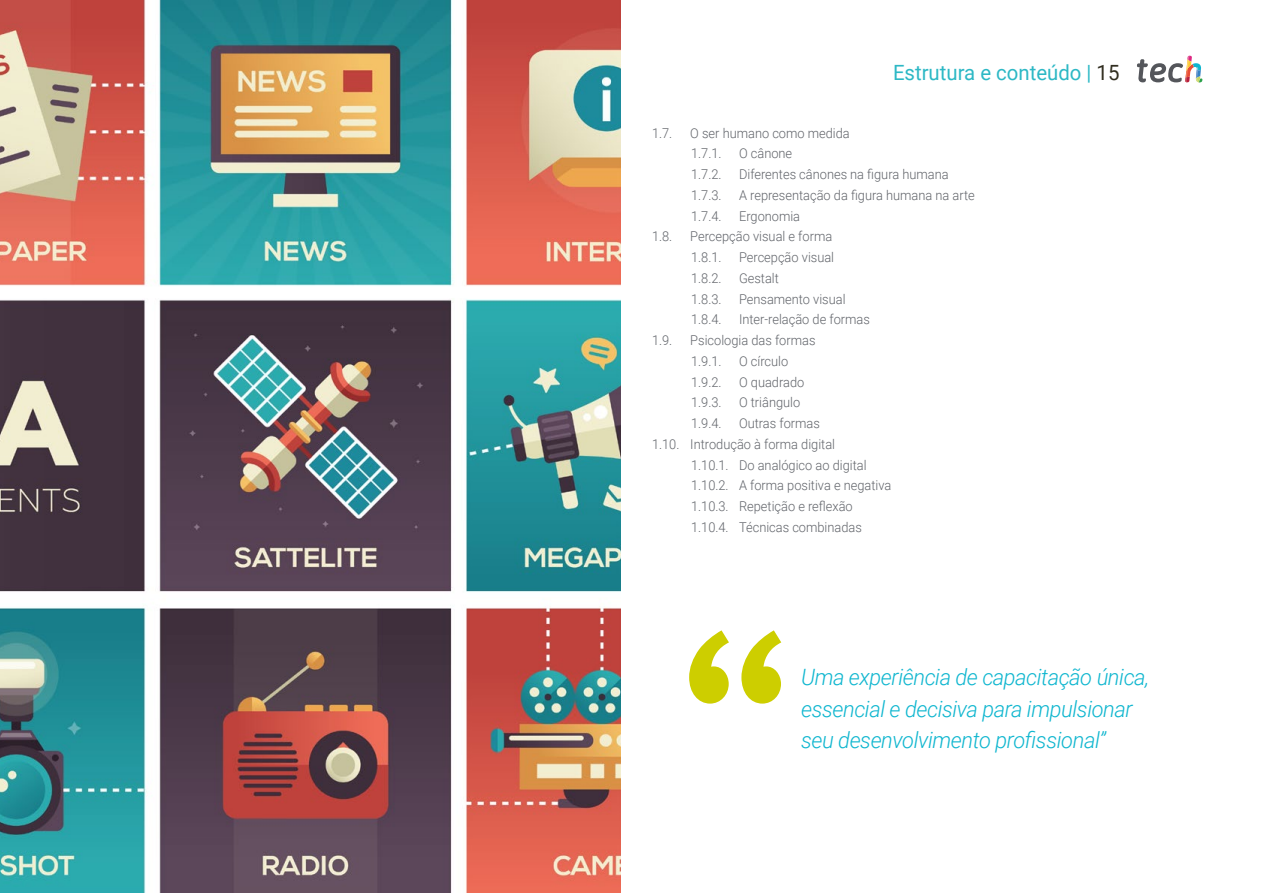
<style>
.page{position:relative;width:1263px;height:893px;background:#fff}
.page>*{position:absolute;margin:0;border:0;box-sizing:border-box;transform-origin:0 0}
.t1{font:italic 300 22.5px/31.5px "Roboto";letter-spacing:-.02em;color:#0fb6cf}
.t2{font:21px "Roboto";color:#2db8c5}
.t3{font:300 13.5px/20.7px "Roboto";color:#61646a;scale:.95 1}
.s1{color:#312e20}
</style>
<div class="page">
<svg style="left:1137px;top:56px;width:65px;height:27px"></svg>
<img style="left:0;top:0;width:621px;height:893px">
<svg style="left:689px;top:630px;width:92px;height:74px"></svg>
<p class="t3" style="left:652px;top:122px;width:23px">1.7.</p>
<p class="t3" style="left:690px;top:122px;width:169px">O ser humano como medida<br>1.7.1.</p>
<p class="t3" style="left:739px;top:143px;width:57px">O cânone</p>
<h2 class="t2" style="left:893px;top:57px;width:228px">Estrutura e conteúdo | <span class="s1">15</span></h2>
<p class="t3" style="left:691px;top:164px;width:34px">1.7.2.</p>
<p class="t3" style="left:739px;top:164px;width:222px">Diferentes cânones na figura humana</p>
<p class="t3" style="left:691px;top:184px;width:34px">1.7.3.</p>
<p class="t3" style="left:739px;top:184px;width:250px">A representação da figura humana na arte</p>
<p class="t3" style="left:691px;top:205px;width:34px">1.7.4.</p>
<p class="t3" style="left:739px;top:205px;width:66px">Ergonomia</p>
<p class="t3" style="left:652px;top:226px;width:23px">1.8.</p>
<p class="t3" style="left:690px;top:226px;width:151px">Percepção visual e forma<br>1.8.1.</p>
<p class="t3" style="left:739px;top:247px;width:102px">Percepção visual</p>
<p class="t3" style="left:691px;top:267px;width:34px">1.8.2.</p>
<p class="t3" style="left:739px;top:267px;width:43px">Gestalt</p>
<p class="t3" style="left:691px;top:288px;width:34px">1.8.3.</p>
<p class="t3" style="left:739px;top:288px;width:114px">Pensamento visual</p>
<p class="t3" style="left:691px;top:309px;width:34px">1.8.4.</p>
<p class="t3" style="left:739px;top:309px;width:139px">Inter-relação de formas</p>
<p class="t3" style="left:652px;top:330px;width:23px">1.9.</p>
<p class="t3" style="left:690px;top:330px;width:133px">Psicologia das formas<br>1.9.1.</p>
<p class="t3" style="left:739px;top:350px;width:53px">O círculo</p>
<p class="t3" style="left:691px;top:371px;width:34px">1.9.2.</p>
<p class="t3" style="left:739px;top:371px;width:70px">O quadrado</p>
<p class="t3" style="left:691px;top:392px;width:34px">1.9.3.</p>
<p class="t3" style="left:739px;top:392px;width:66px">O triângulo</p>
<p class="t3" style="left:691px;top:413px;width:34px">1.9.4.</p>
<p class="t3" style="left:739px;top:413px;width:87px">Outras formas</p>
<p class="t3" style="left:652px;top:433px;width:194px">1.10. Introdução à forma digital</p>
<p class="t3" style="left:691px;top:454px;width:186px">1.10.1. Do analógico ao digital</p>
<p class="t3" style="left:691px;top:475px;width:212px">1.10.2. A forma positiva e negativa</p>
<p class="t3" style="left:691px;top:496px;width:172px">1.10.3. Repetição e reflexão</p>
<p class="t3" style="left:691px;top:516px;width:181px">1.10.4. Técnicas combinadas</p>
<h1 class="t1" style="left:801px;top:661px;width:350px">Uma experiência de capacitação única, essencial e decisiva para impulsionar seu desenvolvimento profissional”</h1>
</div>
